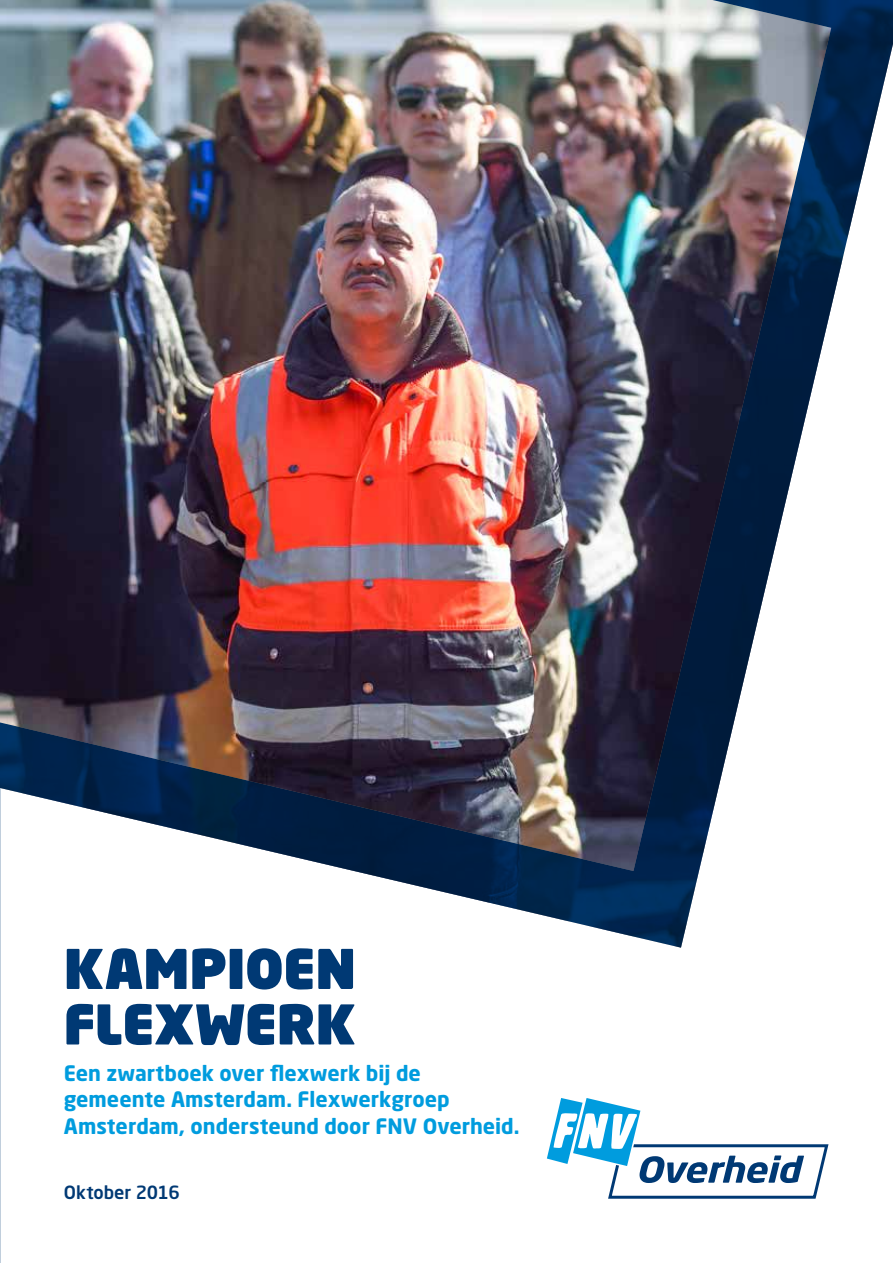
<style>
.page{position:relative;width:893px;height:1263px;background:#fff}
.page>*{position:absolute;margin:0;border:0;box-sizing:border-box;transform-origin:0 0}
.t1{font:900 54px/55.5px "Neo Sans Pro";letter-spacing:-.005em;color:#003974}
.t2{font:700 21px/26.2px "Neo Sans Pro";color:#009cde}
.t3{font:500 18px "Neo Sans Pro";color:#003974}
</style>
<div class="page">
<img style="left:0;top:0;width:893px;height:948px">
<svg style="left:546px;top:1098px;width:283px;height:101px"></svg>
<h1 class="t1" style="left:64px;top:939px;width:294px">KAMPIOEN<br>FLEXWERK</h1>
<p class="t2" style="left:64px;top:1059px;width:457px">Een zwartboek over flexwerk bij de gemeente Amsterdam. Flexwerkgroep<br>Amsterdam, ondersteund door FNV Overheid.</p>
<p class="t3" style="left:64px;top:1181px;width:117px">Oktober 2016</p>
</div>
